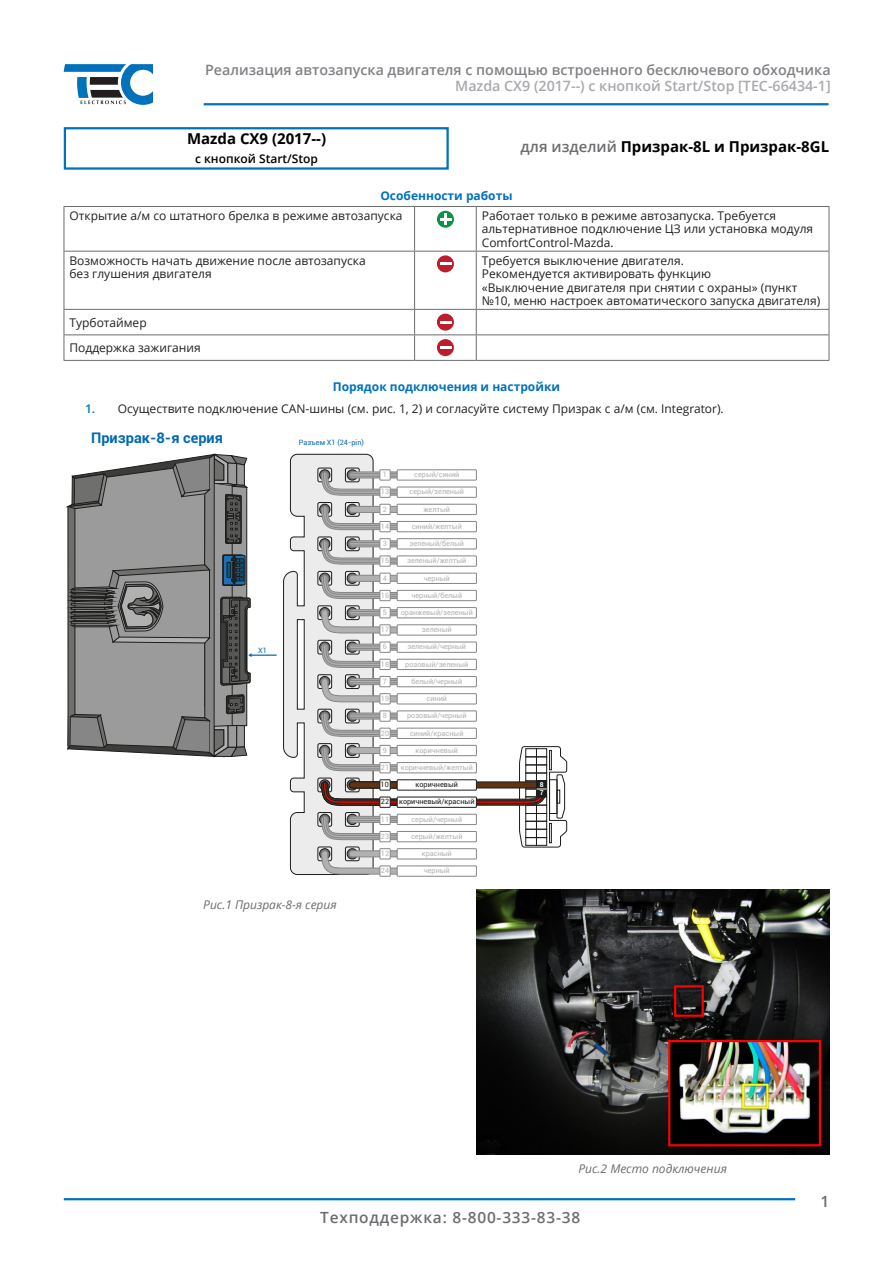
<style>
.page{position:relative;width:893px;height:1263px;background:#fff}
.page>*{position:absolute;margin:0;border:0;box-sizing:border-box;transform-origin:0 0}
.t1{font:600 15.45px "Open Sans";letter-spacing:.05em;color:#6c6d70}
.t2{font:700 15px "Open Sans";color:#000}
.t3{font:700 14.55px "Roboto";color:#0069b3}
.t4{font:600 14.25px "Open Sans";color:#808285}
.t5{font:600 14.25px "Open Sans";color:#a8a9ad}
.tabl{font:12px/13.5px "Open Sans";color:#231f20}
.t6{font:700 12px "Open Sans";color:#0072bc}
.Figure{font:italic 12px "Open Sans";color:#6c6d70}
.t7{font:600 12px "Open Sans";color:#000}
.t8{font:7.35px "Roboto";color:#b2b2b2}
.t9{font:7.35px "Roboto";color:#1d1d1b}
.t10{font:7.35px "Roboto";color:#0069b3}
.t11{font:700 6.75px "Roboto";color:#fff}
.s1{font-weight:600;color:#6c6d70}
.s2{font-weight:600;color:#0072bc}
</style>
<div class="page">
<svg style="left:64px;top:64px;width:89px;height:41px"></svg>
<hr style="left:204px;top:103px;width:624px;height:2px;background:#0072bc">
<hr style="left:64px;top:1198px;width:731px;height:2px;background:#0072bc">
<hr style="left:64px;top:206px;width:351px;height:1px;background:#6c6d70">
<hr style="left:64px;top:207px;width:1px;height:44px;background:#6c6d70">
<hr style="left:415px;top:206px;width:61px;height:1px;background:#6c6d70">
<hr style="left:414px;top:207px;width:1px;height:44px;background:#6c6d70">
<hr style="left:476px;top:206px;width:353px;height:1px;background:#6c6d70">
<hr style="left:476px;top:207px;width:1px;height:44px;background:#6c6d70">
<hr style="left:829px;top:207px;width:1px;height:44px;background:#6c6d70">
<hr style="left:64px;top:251px;width:351px;height:1px;background:#6c6d70">
<hr style="left:64px;top:252px;width:1px;height:57px;background:#6c6d70">
<hr style="left:415px;top:251px;width:61px;height:1px;background:#6c6d70">
<hr style="left:414px;top:252px;width:1px;height:57px;background:#6c6d70">
<hr style="left:476px;top:251px;width:353px;height:1px;background:#6c6d70">
<hr style="left:476px;top:252px;width:1px;height:57px;background:#6c6d70">
<hr style="left:829px;top:252px;width:1px;height:57px;background:#6c6d70">
<hr style="left:64px;top:309px;width:351px;height:1px;background:#6c6d70">
<hr style="left:415px;top:309px;width:61px;height:1px;background:#6c6d70">
<hr style="left:476px;top:309px;width:353px;height:1px;background:#6c6d70">
<hr style="left:64px;top:334px;width:351px;height:1px;background:#6c6d70">
<svg style="left:64px;top:310px;width:1px;height:50px"></svg>
<hr style="left:415px;top:334px;width:61px;height:1px;background:#6c6d70">
<svg style="left:414px;top:310px;width:1px;height:50px"></svg>
<hr style="left:476px;top:334px;width:353px;height:1px;background:#6c6d70">
<svg style="left:476px;top:310px;width:1px;height:50px"></svg>
<svg style="left:829px;top:310px;width:1px;height:50px"></svg>
<hr style="left:64px;top:360px;width:351px;height:1px;background:#6c6d70">
<hr style="left:415px;top:360px;width:61px;height:1px;background:#6c6d70">
<hr style="left:476px;top:360px;width:353px;height:1px;background:#6c6d70">
<svg style="left:437px;top:211px;width:17px;height:17px"></svg>
<svg style="left:440px;top:214px;width:11px;height:11px"></svg>
<svg style="left:437px;top:255px;width:17px;height:17px"></svg>
<svg style="left:440px;top:263px;width:11px;height:2px"></svg>
<div style="left:437px;top:314px;width:17px;height:17px;background:#be1d2c;border-radius:50%"></div>
<svg style="left:440px;top:321px;width:11px;height:2px"></svg>
<div style="left:437px;top:339px;width:17px;height:17px;background:#be1d2c;border-radius:50%"></div>
<svg style="left:440px;top:346px;width:11px;height:3px"></svg>
<div style="left:64px;top:127px;width:385px;height:43px;border:2px solid #0072bc"></div>
<img style="left:476px;top:889px;width:353px;height:265px">
<hr style="left:251px;top:654px;width:26px;height:2px;background:#0069b3">
<svg style="left:67px;top:454px;width:185px;height:303px;background:#898989"></svg>
<div style="left:397px;top:865px;width:80px;height:11px;border:1px solid #868686"></div>
<div style="left:380px;top:865px;width:10px;height:11px;border:1px solid #868686"></div>
<svg style="left:283px;top:453px;width:284px;height:422px"></svg>
<div style="left:380px;top:780px;width:10px;height:10px;background:#fff"></div>
<div style="left:380px;top:779px;width:10px;height:11px;border:1px solid #1d1d1b"></div>
<div style="left:397px;top:797px;width:79px;height:10px;background:#fff"></div>
<div style="left:397px;top:797px;width:80px;height:11px;border:1px solid #1d1d1b"></div>
<div style="left:380px;top:797px;width:10px;height:10px;background:#fff"></div>
<div style="left:380px;top:797px;width:10px;height:11px;border:1px solid #1d1d1b"></div>
<div style="left:397px;top:780px;width:79px;height:10px;background:#fff"></div>
<div style="left:397px;top:779px;width:80px;height:11px;border:1px solid #1d1d1b"></div>
<p class="t4" style="left:205px;top:60px;width:627px">Реализация автозапуска двигателя с помощью встроенного бесключевого обходчика</p>
<p class="t5" style="left:455px;top:76px;width:377px">Mazda CX9 (2017--) с кнопкой Start/Stop [TEC-66434-1]</p>
<p class="t2" style="left:187px;top:130px;width:141px">Mazda CX9 (2017--)</p>
<p class="t7" style="left:195px;top:150px;width:125px">с кнопкой Start/Stop</p>
<p class="t6" style="left:380px;top:189px;width:134px">Особенности работы</p>
<p class="tabl" style="left:69px;top:209px;width:335px">Открытие а/м со штатного брелка в режиме автозапуска</p>
<p class="tabl" style="left:482px;top:209px;width:333px">Работает только в режиме автозапуска. Требуется альтернативное подключение ЦЗ или установка модуля<br>ComfortControl-Mazda.</p>
<p class="tabl" style="left:69px;top:254px;width:298px">Возможность начать движение после автозапуска</p>
<p class="tabl" style="left:69px;top:267px;width:144px">без глушения двигателя</p>
<p class="t2" style="left:521px;top:137px;width:310px"><span class="s1">для изделий</span> Призрак-8L и Призрак-8GL</p>
<p class="tabl" style="left:482px;top:254px;width:204px">Требуется выключение двигателя.</p>
<p class="tabl" style="left:482px;top:267px;width:231px">Рекомендуется активировать функцию</p>
<p class="tabl" style="left:482px;top:281px;width:340px">«Выключение двигателя при снятии с охраны» (пункт №10, меню настроек автоматического запуска двигателя)</p>
<p class="tabl" style="left:69px;top:316px;width:79px">Турботаймер</p>
<p class="tabl" style="left:69px;top:341px;width:133px">Поддержка зажигания</p>
<p class="t6" style="left:333px;top:379px;width:229px">Порядок подключения и настройки</p>
<p class="tabl" style="left:85px;top:402px;width:640px"><span class="s2">1.</span> Осуществите подключение CAN-шины (см. рис. 1, 2) и согласуйте систему Призрак с а/м (см. Integrator).</p>
<p class="t3" style="left:91px;top:428px;width:133px">Призрак-8-я серия</p>
<p class="t10" style="left:299px;top:437px;width:67px">Разъем X1 (24-pin)</p>
<p class="t10" style="left:258px;top:645px;width:10px">X1</p>
<p class="Figure" style="left:203px;top:896px;width:135px">Рис.1 Призрак-8-я серия</p>
<p class="t8" style="left:383px;top:469px;width:6px">1</p>
<p class="t8" style="left:414px;top:469px;width:47px">серый/синий</p>
<p class="t8" style="left:381px;top:487px;width:10px">13</p>
<p class="t8" style="left:410px;top:487px;width:56px">серый/зеленый</p>
<p class="t8" style="left:383px;top:504px;width:6px">2</p>
<p class="t8" style="left:423px;top:504px;width:28px">желтый</p>
<p class="t8" style="left:383px;top:538px;width:6px">3</p>
<p class="t8" style="left:410px;top:538px;width:56px">зеленый/белый</p>
<p class="t8" style="left:383px;top:573px;width:6px">4</p>
<p class="t8" style="left:424px;top:573px;width:28px">черный</p>
<p class="t8" style="left:383px;top:607px;width:6px">5</p>
<p class="t8" style="left:401px;top:607px;width:74px">оранжевый/зеленый</p>
<p class="t8" style="left:383px;top:642px;width:6px">6</p>
<p class="t8" style="left:407px;top:642px;width:60px">зеленый/черный</p>
<p class="t8" style="left:383px;top:676px;width:6px">7</p>
<p class="t8" style="left:411px;top:676px;width:52px">белый/черный</p>
<p class="t8" style="left:383px;top:710px;width:6px">8</p>
<p class="t8" style="left:407px;top:710px;width:61px">розовый/черный</p>
<p class="t8" style="left:383px;top:745px;width:6px">9</p>
<p class="t8" style="left:416px;top:745px;width:44px">коричневый</p>
<p class="t8" style="left:381px;top:521px;width:10px">14</p>
<p class="t8" style="left:412px;top:521px;width:52px">синий/желтый</p>
<p class="t8" style="left:381px;top:555px;width:10px">15</p>
<p class="t8" style="left:407px;top:555px;width:61px">зеленый/желтый</p>
<p class="t8" style="left:381px;top:590px;width:10px">16</p>
<p class="t8" style="left:411px;top:590px;width:52px">черный/белый</p>
<p class="t8" style="left:381px;top:624px;width:10px">17</p>
<p class="t8" style="left:422px;top:624px;width:31px">зеленый</p>
<p class="t8" style="left:381px;top:659px;width:10px">18</p>
<p class="t8" style="left:405px;top:659px;width:65px">розовый/зеленый</p>
<p class="t8" style="left:381px;top:693px;width:10px">19</p>
<p class="t8" style="left:427px;top:693px;width:22px">синий</p>
<p class="t8" style="left:381px;top:728px;width:10px">20</p>
<p class="t8" style="left:410px;top:728px;width:55px">синий/красный</p>
<p class="t8" style="left:381px;top:762px;width:10px">21</p>
<p class="t8" style="left:401px;top:762px;width:74px">коричневый/желтый</p>
<p class="t9" style="left:416px;top:779px;width:44px">коричневый</p>
<p class="t9" style="left:381px;top:779px;width:10px">10</p>
<p class="t9" style="left:381px;top:797px;width:10px">22</p>
<p class="t9" style="left:399px;top:797px;width:77px">коричневый/красный</p>
<p class="t8" style="left:381px;top:814px;width:10px">11</p>
<p class="t8" style="left:411px;top:814px;width:52px">серый/черный</p>
<p class="t8" style="left:381px;top:848px;width:10px">12</p>
<p class="t8" style="left:422px;top:848px;width:31px">красный</p>
<p class="t8" style="left:381px;top:831px;width:10px">23</p>
<p class="t8" style="left:411px;top:831px;width:53px">серый/желтый</p>
<p class="t8" style="left:381px;top:865px;width:10px">24</p>
<p class="t8" style="left:424px;top:865px;width:28px">черный</p>
<p class="t11" style="left:540px;top:780px;width:5px">8</p>
<p class="t11" style="left:540px;top:788px;width:5px">7</p>
<p class="Figure" style="left:578px;top:1161px;width:150px">Рис.2 Место подключения</p>
<p class="t1" style="left:320px;top:1206px;width:262px">Техподдержка: 8-800-333-83-38</p>
<p class="t1" style="left:820px;top:1190px;width:10px">1</p>
</div>
